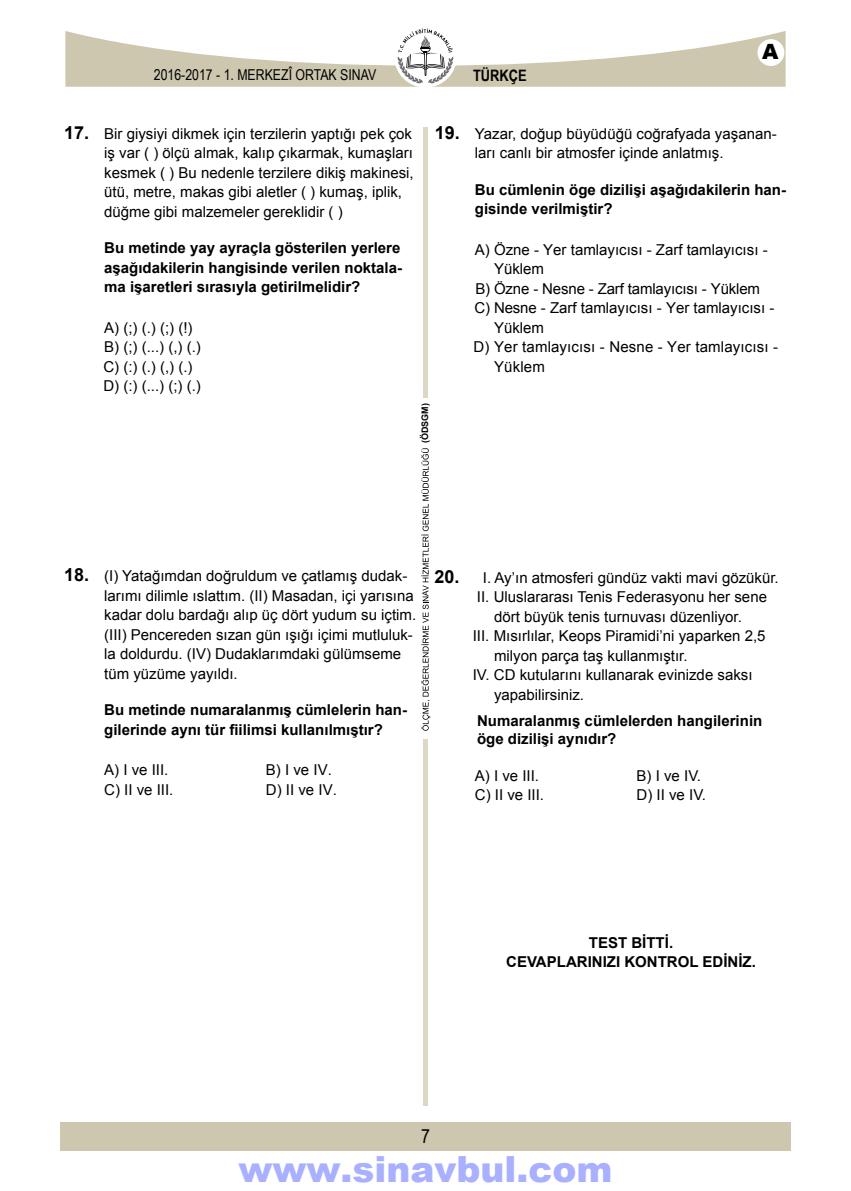
<style>
.page{position:relative;width:851px;height:1191px;background:#fff}
.page>*{position:absolute;margin:0;border:0;box-sizing:border-box;transform-origin:0 0}
.t1{font:900 36px "Arial";color:#a8b0ff}
.t2{font:900 21px "Arial";color:#000}
.t3{font:19.5px "Arial Narrow";color:#000}
.t4{font:700 15.75px "Arial Narrow";color:#000}
.t5{font:15px/19.5px "Arial";color:#000}
.t6{font:700 15px/19.5px "Arial";color:#000}
.t7{font:15px "Arial Narrow";color:#000}
.t8{font:700 9px "Arial";color:#000}
.t9{font:8.25px "Arial";color:#000}
.s1{font-weight:700;font-size:18px}
</style>
<div class="page">
<div style="left:60px;top:1122px;width:730px;height:28px;background:#ccc7ae"></div>
<hr style="left:423px;top:128px;width:4px;height:978px;background:#dbd8c6">
<div style="left:418px;top:398px;width:15px;height:340px;background:#fff"></div>
<svg style="left:421px;top:596px;width:9px;height:134px"></svg>
<svg style="left:421px;top:448px;width:7px;height:142px"></svg>
<svg style="left:65px;top:28px;width:720px;height:59px"></svg>
<p class="t7" style="left:154px;top:64px;width:224px">2016-2017 - 1. MERKEZÎ ORTAK SINAV</p>
<p class="t4" style="left:473px;top:63px;width:55px">TÜRKÇE</p>
<h2 class="t2" style="left:762px;top:36px;width:18px">A</h2>
<p class="t5" style="left:104px;top:124px;width:311px;text-indent:-40px"><span class="s1">17.</span> Bir giysiyi dikmek için terzilerin yaptığı pek çok iş var ( ) ölçü almak, kalıp çıkarmak, kumaşları kesmek ( ) Bu nedenle terzilere dikiş makinesi, ütü, metre, makas gibi aletler ( ) kumaş, iplik, düğme gibi malzemeler gereklidir ( )</p>
<p class="t6" style="left:104px;top:238px;width:299px;text-align:justify">Bu metinde yay ayraçla gösterilen yerlere aşağıdakilerin hangisinde verilen noktala&shy;ma işaretleri sırasıyla getirilmelidir?</p>
<p class="t5" style="left:103px;top:318px;width:99px">A) (;) (.) (;) (!)<br>B) (;) (...) (,) (.)<br>C) (:) (.) (,) (.)<br>D) (:) (...) (;) (.)</p>
<p class="t5" style="left:475px;top:124px;width:303px;text-indent:-40px"><span class="s1">19.</span> Yazar, doğup büyüdüğü coğrafyada yaşanan&shy;ları canlı bir atmosfer içinde anlatmış.</p>
<p class="t6" style="left:475px;top:180px;width:312px">Bu cümlenin öge dizilişi aşağıdakilerin han&shy;gisinde verilmiştir?</p>
<p class="t5" style="left:475px;top:240px;width:294px">A) Özne - Yer tamlayıcısı - Zarf tamlayıcısı -</p>
<p class="t5" style="left:494px;top:259px;width:52px">Yüklem</p>
<p class="t5" style="left:475px;top:279px;width:286px">B) Özne - Nesne - Zarf tamlayıcısı - Yüklem</p>
<p class="t5" style="left:474px;top:298px;width:301px">C) Nesne - Zarf tamlayıcısı - Yer tamlayıcısı -</p>
<p class="t5" style="left:494px;top:318px;width:52px">Yüklem</p>
<p class="t5" style="left:473px;top:337px;width:306px">D) Yer tamlayıcısı - Nesne - Yer tamlayıcısı -</p>
<p class="t5" style="left:494px;top:357px;width:52px">Yüklem</p>
<p class="t8" style="left:419px;top:443px;width:41px;rotate:-90deg">(ÖDSGM)</p>
<p class="t5" style="left:104px;top:566px;width:313px;text-indent:-40px"><span class="s1">18.</span> (I) Yatağımdan doğruldum ve çatlamış dudak&shy;larımı dilimle ıslattım. (II) Masadan, içi yarısına kadar dolu bardağı alıp üç dört yudum su içtim. (III) Pencereden sızan gün ışığı içimi mutluluk&shy;la doldurdu. (IV) Dudaklarımdaki gülümseme tüm yüzüme yayıldı.</p>
<p class="t6" style="left:104px;top:700px;width:304px">Bu metinde numaralanmış cümlelerin han&shy;gilerinde aynı tür fiilimsi kullanılmıştır?</p>
<p class="t5" style="left:104px;top:760px;width:66px">A) I ve III.</p>
<p class="t5" style="left:266px;top:760px;width:67px">B) I ve IV.</p>
<p class="t5" style="left:104px;top:780px;width:71px">C) II ve III.</p>
<p class="t5" style="left:266px;top:780px;width:72px">D) II ve IV.</p>
<p class="t5" style="left:434px;top:568px;width:346px"><span class="s1">20.</span> I. Ay’ın atmosferi gündüz vakti mavi gözükür.</p>
<p class="t5" style="left:477px;top:587px;width:291px">II. Uluslararası Tenis Federasyonu her sene</p>
<p class="t5" style="left:494px;top:607px;width:249px">dört büyük tenis turnuvası düzenliyor.</p>
<p class="t5" style="left:472px;top:626px;width:294px">III. Mısırlılar, Keops Piramidi’ni yaparken 2,5</p>
<p class="t5" style="left:494px;top:646px;width:195px">milyon parça taş kullanmıştır.</p>
<p class="t5" style="left:472px;top:665px;width:281px">IV. CD kutularını kullanarak evinizde saksı</p>
<p class="t5" style="left:494px;top:685px;width:92px">yapabilirsiniz.</p>
<p class="t6" style="left:477px;top:712px;width:287px;line-height:18px">Numaralanmış cümlelerden hangilerinin öge dizilişi aynıdır?</p>
<p class="t5" style="left:475px;top:766px;width:66px">A) I ve III.</p>
<p class="t5" style="left:636px;top:766px;width:66px">B) I ve IV.</p>
<p class="t5" style="left:475px;top:785px;width:71px">C) II ve III.</p>
<p class="t5" style="left:636px;top:785px;width:71px">D) II ve IV.</p>
<p class="t9" style="left:420px;top:596px;width:7px;rotate:-90deg">A</p>
<h3 class="t3" style="left:421px;top:1122px;width:10px">7</h3>
<p class="t6" style="left:506px;top:933px;width:251px;text-align:center">TEST BİTTİ.<br>CEVAPLARINIZI KONTROL EDİNİZ.</p>
<h1 class="t1" style="left:238px;top:1142px;width:375px">www.sinavbul.com</h1>
</div>
